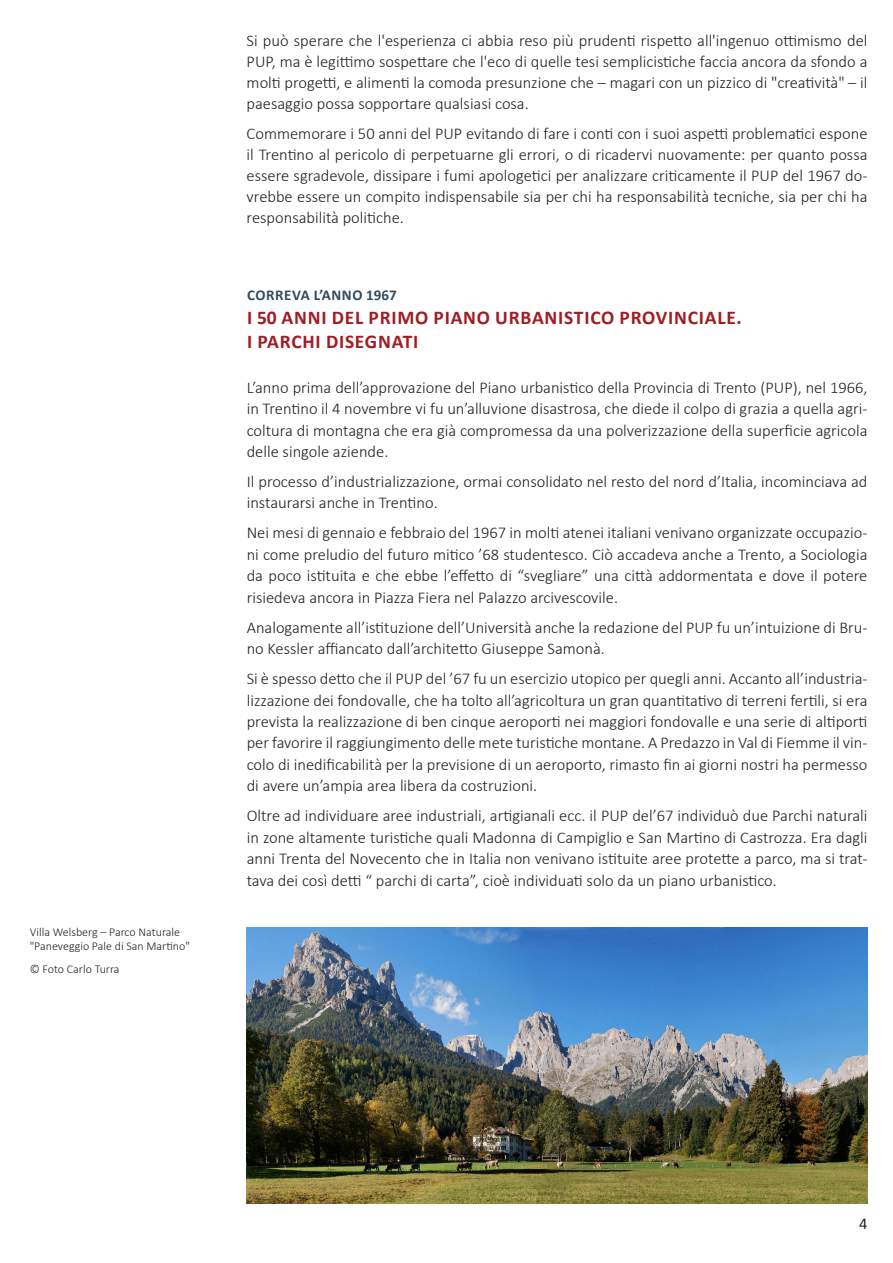
<style>
.page{position:relative;width:893px;height:1263px;background:#fff}
.page>*{position:absolute;margin:0;border:0;box-sizing:border-box;transform-origin:0 0}
.t1{font:700 19.5px "Calibri";letter-spacing:.04em;color:#a01d23}
.testo{font:300 16.5px/21.5px "Calibri";color:#231f20;text-align:justify}
.t2{font:16.5px "Calibri";color:#231f20}
.t3{font:700 15px "Calibri";letter-spacing:.04em;color:#344b5d}
.didascalie{font:300 12px/14.4px "Calibri";color:#231f20}
</style>
<div class="page">
<img style="left:247px;top:927px;width:620px;height:276px">
<p class="didascalie" style="left:30px;top:924px;width:162px">Villa Welsberg – Parco Naturale "Paneveggio Pale di San Martino"</p>
<p class="didascalie" style="left:30px;top:961px;width:91px">© Foto Carlo Turra</p>
<p class="testo" style="left:247px;top:30px;width:622px;line-height:21px">Si può sperare che l'esperienza ci abbia reso più prudenti rispetto all'ingenuo ottimismo del PUP, ma è legittimo sospettare che l'eco di quelle tesi semplicistiche faccia ancora da sfondo a molti progetti, e alimenti la comoda presunzione che – magari con un pizzico di "creatività" – il paesaggio possa sopportare qualsiasi cosa.</p>
<p class="testo" style="left:247px;top:122px;width:622px;line-height:21px">Commemorare i 50 anni del PUP evitando di fare i conti con i suoi aspetti problematici espone il Trentino al pericolo di perpetuarne gli errori, o di ricadervi nuovamente: per quanto possa essere sgradevole, dissipare i fumi apologetici per analizzare criticamente il PUP del 1967 do&shy;vrebbe essere un compito indispensabile sia per chi ha responsabilità tecniche, sia per chi ha responsabilità politiche.</p>
<p class="t3" style="left:247px;top:286px;width:151px">CORREVA L’ANNO 1967</p>
<p class="t1" style="left:247px;top:305px;width:496px">I 50 ANNI DEL PRIMO PIANO URBANISTICO PROVINCIALE.</p>
<p class="t1" style="left:247px;top:329px;width:173px">I PARCHI DISEGNATI</p>
<p class="testo" style="left:247px;top:376px;width:622px">L’anno prima dell’approvazione del Piano urbanistico della Provincia di Trento (PUP), nel 1966, in Trentino il 4 novembre vi fu un’alluvione disastrosa, che diede il colpo di grazia a quella agri&shy;coltura di montagna che era già compromessa da una polverizzazione della superficie agricola delle singole aziende.</p>
<p class="testo" style="left:247px;top:470px;width:622px">Il processo d’industrializzazione, ormai consolidato nel resto del nord d’Italia, incominciava ad instaurarsi anche in Trentino.</p>
<p class="testo" style="left:247px;top:521px;width:622px">Nei mesi di gennaio e febbraio del 1967 in molti atenei italiani venivano organizzate occupazio&shy;ni come preludio del futuro mitico ’68 studentesco. Ciò accadeva anche a Trento, a Sociologia da poco istituita e che ebbe l’effetto di “svegliare” una città addormentata e dove il potere risiedeva ancora in Piazza Fiera nel Palazzo arcivescovile.</p>
<p class="testo" style="left:247px;top:616px;width:622px">Analogamente all’istituzione dell’Università anche la redazione del PUP fu un’intuizione di Bru&shy;no Kessler affiancato dall’architetto Giuseppe Samonà.</p>
<p class="testo" style="left:247px;top:667px;width:622px">Si è spesso detto che il PUP del ’67 fu un esercizio utopico per quegli anni. Accanto all’industria&shy;lizzazione dei fondovalle, che ha tolto all’agricoltura un gran quantitativo di terreni fertili, si era prevista la realizzazione di ben cinque aeroporti nei maggiori fondovalle e una serie di altiporti per favorire il raggiungimento delle mete turistiche montane. A Predazzo in Val di Fiemme il vin&shy;colo di inedificabilità per la previsione di un aeroporto, rimasto fin ai giorni nostri ha permesso di avere un’ampia area libera da costruzioni.</p>
<p class="testo" style="left:247px;top:804px;width:622px">Oltre ad individuare aree industriali, artigianali ecc. il PUP del’67 individuò due Parchi naturali in zone altamente turistiche quali Madonna di Campiglio e San Martino di Castrozza. Era dagli anni Trenta del Novecento che in Italia non venivano istituite aree protette a parco, ma si trat&shy;tava dei così detti “ parchi di carta”, cioè individuati solo da un piano urbanistico.</p>
<p class="t2" style="left:859px;top:1213px;width:10px">4</p>
</div>
